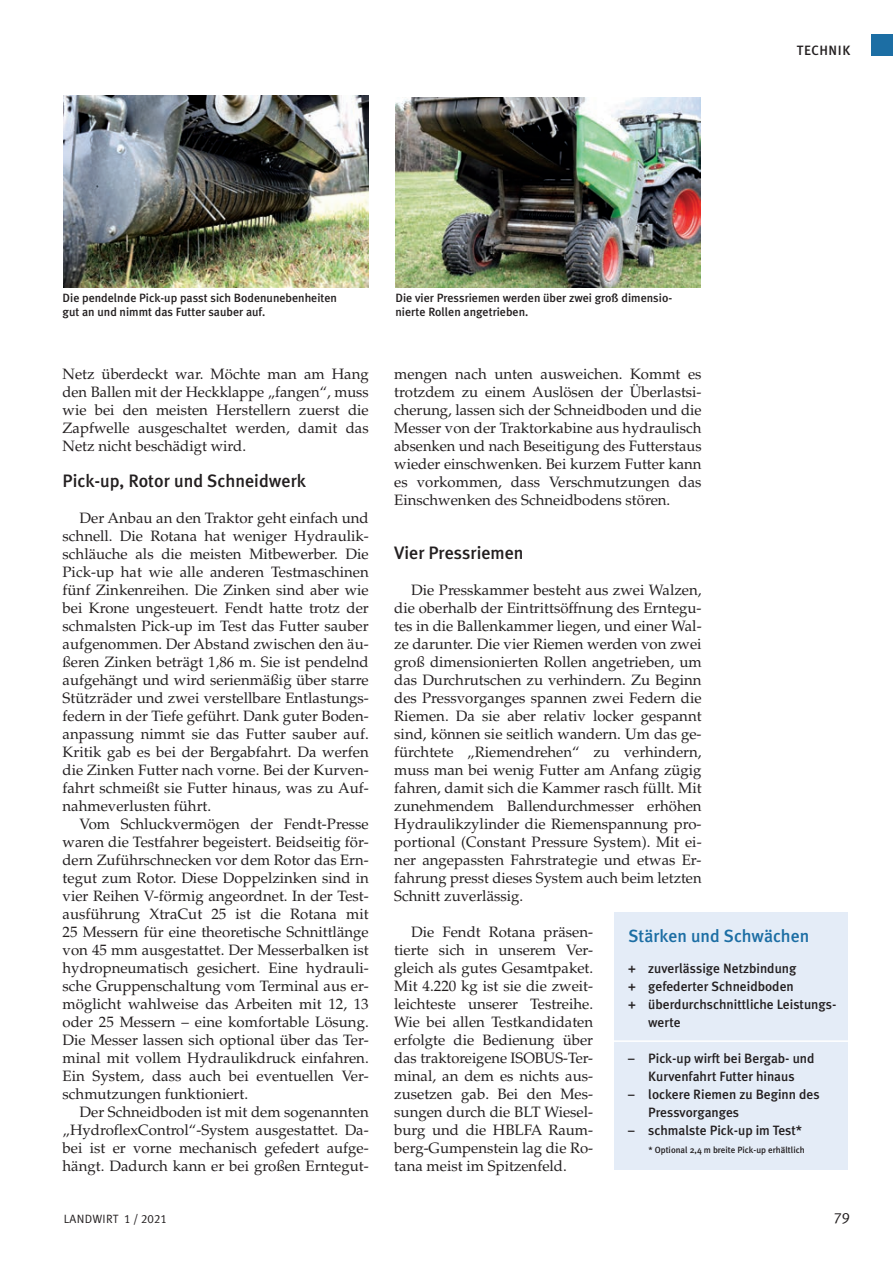
<style>
.page{position:relative;width:893px;height:1263px;background:#fff}
.page>*{position:absolute;margin:0;border:0;box-sizing:border-box;transform-origin:0 0}
.t1{font:500 18px "Meta Plus";color:#231f20}
.t2{font:500 17.7px "Meta Plus";color:#1c6ea4}
.t3{font:15px/18px "Palatino LT Std";color:#231f20;text-align:justify}
.t4{font:15px "Meta Plus Lining";color:#231f20}
.t5{font:500 13.5px/18px "Meta Plus";color:#231f20;text-align:center}
.t6{font:500 13.5px "Meta Plus";letter-spacing:.035em;color:#231f20}
.t7{font:500 12px/14.2px "Meta Plus";color:#231f20}
.t8{font:12px "Meta Plus Lining";letter-spacing:.01em;color:#231f20}
.t9{font:500 9px "Meta Plus";color:#231f20}
</style>
<div class="page">
<div style="left:872px;top:34px;width:21px;height:21px;background:#1c6ea4"></div>
<div style="left:614px;top:912px;width:234px;height:258px;background:#e4ecf7"></div>
<hr style="left:613px;top:1040px;width:278px;height:2px;background:#fff">
<img style="left:64px;top:96px;width:305px;height:191px">
<img style="left:395px;top:97px;width:306px;height:190px">
<p class="t7" style="left:63px;top:290px;width:276px">Die pendelnde Pick-up passt sich Bodenunebenheiten gut an und nimmt das Futter sauber auf.</p>
<p class="t7" style="left:395px;top:290px;width:278px">Die vier Pressriemen werden über zwei groß dimensio&shy;nierte Rollen angetrieben.</p>
<p class="t6" style="left:797px;top:43px;width:55px">TECHNIK</p>
<p class="t3" style="left:63px;top:365px;width:308px">Netz überdeckt war. Möchte man am Hang den Ballen mit der Heckklappe „fangen“, muss wie bei den meisten Herstellern zuerst die Zapfwelle ausgeschaltet werden, damit das Netz nicht beschädigt wird.</p>
<p class="t1" style="left:63px;top:470px;width:245px">Pick-up, Rotor und Schneidwerk</p>
<p class="t3" style="left:63px;top:509px;width:308px;text-indent:17px">Der Anbau an den Traktor geht einfach und schnell. Die Rotana hat weniger Hydraulik&shy;schläuche als die meisten Mitbewerber. Die Pick-up hat wie alle anderen Testmaschinen fünf Zinkenreihen. Die Zinken sind aber wie bei Krone ungesteuert. Fendt hatte trotz der schmalsten Pick-up im Test das Futter sauber aufgenommen. Der Abstand zwischen den äu&shy;ßeren Zinken beträgt 1,86 m. Sie ist pendelnd aufgehängt und wird serienmäßig über starre Stützräder und zwei verstellbare Entlastungs&shy;federn in der Tiefe geführt. Dank guter Boden&shy;anpassung nimmt sie das Futter sauber auf.<br>Kritik gab es bei der Bergabfahrt. Da werfen die Zinken Futter nach vorne. Bei der Kurven&shy;fahrt schmeißt sie Futter hinaus, was zu Auf&shy;nahmeverlusten führt.</p>
<p class="t3" style="left:63px;top:815px;width:308px;text-indent:17px">Vom Schluckvermögen der Fendt-Presse waren die Testfahrer begeistert. Beidseitig för&shy;dern Zuführschnecken vor dem Rotor das Ern&shy;tegut zum Rotor. Diese Doppelzinken sind in vier Reihen V-förmig angeordnet. In der Test&shy;ausführung XtraCut 25 ist die Rotana mit 25 Messern für eine theoretische Schnittlänge von 45 mm ausgestattet. Der Messerbalken ist hydropneumatisch gesichert. Eine hydrauli&shy;sche Gruppenschaltung vom Terminal aus er&shy;möglicht wahlweise das Arbeiten mit 12, 13 oder 25 Messern – eine komfortable Lösung.<br>Die Messer lassen sich optional über das Ter&shy;minal mit vollem Hydraulikdruck einfahren.<br>Ein System, dass auch bei eventuellen Ver&shy;schmutzungen funktioniert.</p>
<p class="t3" style="left:63px;top:1103px;width:308px;text-indent:17px">Der Schneidboden ist mit dem sogenannten „HydroflexControl“-System ausgestattet. Da&shy;bei ist er vorne mechanisch gefedert aufge&shy;hängt. Dadurch kann er bei großen Erntegut-</p>
<p class="t3" style="left:394px;top:365px;width:309px">mengen nach unten ausweichen. Kommt es trotzdem zu einem Auslösen der Überlastsi&shy;cherung, lassen sich der Schneidboden und die Messer von der Traktorkabine aus hydraulisch absenken und nach Beseitigung des Futterstaus wieder einschwenken. Bei kurzem Futter kann es vorkommen, dass Verschmutzungen das Einschwenken des Schneidbodens stören.</p>
<p class="t1" style="left:394px;top:542px;width:131px">Vier Pressriemen</p>
<p class="t3" style="left:394px;top:581px;width:309px;text-indent:17px">Die Presskammer besteht aus zwei Walzen, die oberhalb der Eintrittsöffnung des Erntegu&shy;tes in die Ballenkammer liegen, und einer Wal&shy;ze darunter. Die vier Riemen werden von zwei groß dimensionierten Rollen angetrieben, um das Durchrutschen zu verhindern. Zu Beginn des Pressvorganges spannen zwei Federn die Riemen. Da sie aber relativ locker gespannt sind, können sie seitlich wandern. Um das ge&shy;fürchtete „Riemendrehen“ zu verhindern, muss man bei wenig Futter am Anfang zügig fahren, damit sich die Kammer rasch füllt. Mit zunehmendem Ballendurchmesser erhöhen Hydraulikzylinder die Riemenspannung pro&shy;portional (Constant Pressure System). Mit ei&shy;ner angepassten Fahrstrategie und etwas Er&shy;fahrung presst dieses System auch beim letzten Schnitt zuverlässig.</p>
<p class="t3" style="left:394px;top:923px;width:200px;text-indent:17px">Die Fendt Rotana präsen&shy;tierte sich in unserem Ver&shy;gleich als gutes Gesamtpaket.<br>Mit 4.220 kg ist sie die zweit&shy;leichteste unserer Testreihe.<br>Wie bei allen Testkandidaten erfolgte die Bedienung über das traktoreigene ISOBUS-Ter&shy;minal, an dem es nichts aus&shy;zusetzen gab. Bei den Mes&shy;sungen durch die BLT Wiesel&shy;burg und die HBLFA Raum&shy;berg-Gumpenstein lag die Ro&shy;tana meist im Spitzenfeld.</p>
<p class="t2" style="left:628px;top:926px;width:182px">Stärken und Schwächen</p>
<p class="t5" style="left:628px;top:959px;width:170px">+ zuverlässige Netzbindung</p>
<p class="t5" style="left:628px;top:977px;width:167px">+ gefederter Schneidboden</p>
<p class="t5" style="left:628px;top:995px;width:210px">+ überdurchschnittliche Leistungs-</p>
<p class="t5" style="left:648px;top:1013px;width:34px">werte</p>
<p class="t5" style="left:628px;top:1049px;width:188px">– Pick-up wirft bei Bergab- und<br>Kurvenfahrt Futter hinaus</p>
<p class="t5" style="left:648px;top:1085px;width:173px;text-align:left;text-indent:-20px">– lockere Riemen zu Beginn des<br>Pressvorganges</p>
<p class="t5" style="left:628px;top:1121px;width:175px">– schmalste Pick-up im Test*</p>
<p class="t9" style="left:648px;top:1144px;width:158px">* Optional 2,4 m breite Pick-up erhältlich</p>
<p class="t8" style="left:64px;top:1212px;width:105px">LANDWIRT 1 / 2021</p>
<p class="t4" style="left:834px;top:1209px;width:18px">79</p>
</div>
